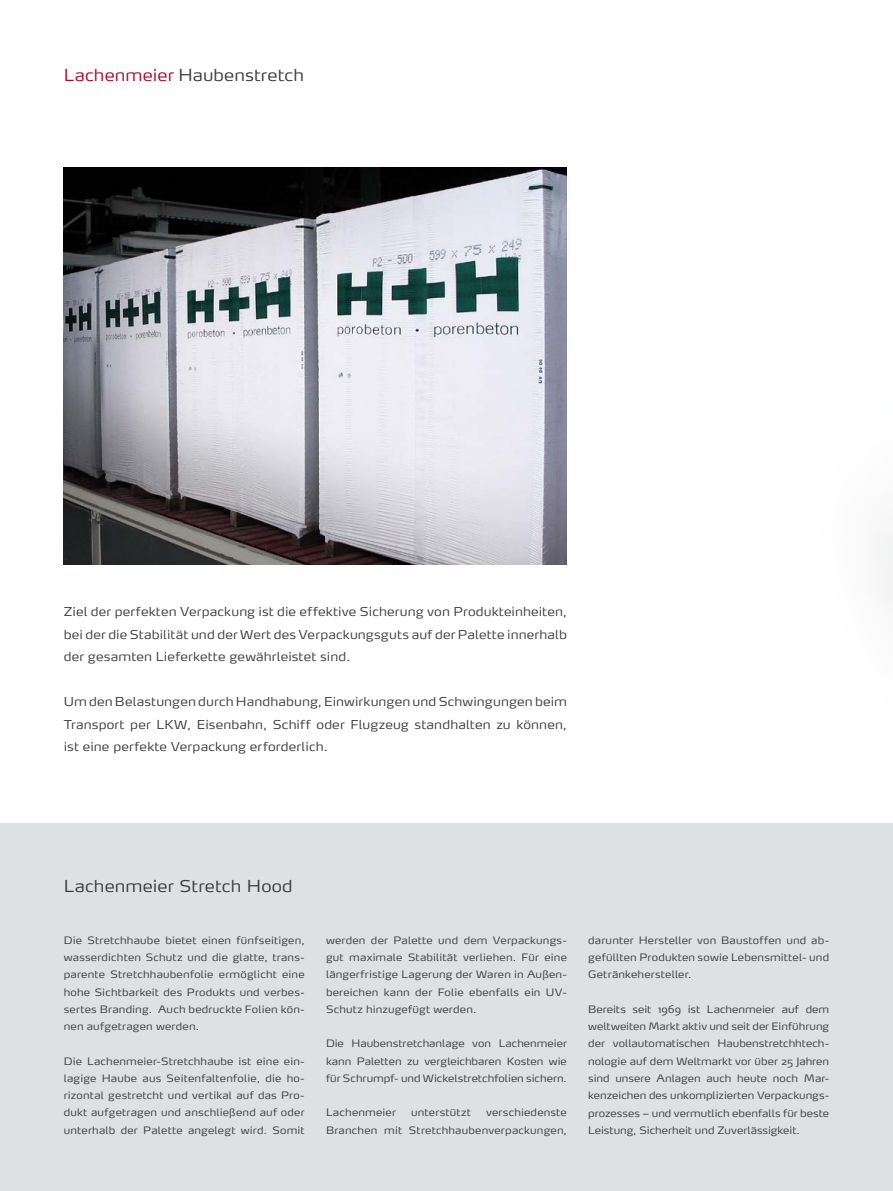
<style>
.page{position:relative;width:893px;height:1191px;background:#fff}
.page>*{position:absolute;margin:0;border:0;box-sizing:border-box;transform-origin:0 0}
.t1{font:300 16.2px "Max Pro";letter-spacing:.005em;color:#3c3c3b;scale:1.11 1}
.t2{font:300 12.15px/22.5px "Max Pro";letter-spacing:.01em;color:#3c3c3b;text-align:justify;scale:1.11 1}
.t3{font:300 10.2px/17.2px "Max Pro";letter-spacing:.015em;color:#3c3c3b;text-align:justify;scale:1.11 1}
.s1{color:#aa0a2f}
</style>
<div class="page">
<div style="left:0;top:823px;width:893px;height:368px;background:#dde1e1"></div>
<img style="left:64px;top:167px;width:503px;height:397px">
<h1 class="t1" style="left:64px;top:61px;width:218px"><span class="s1">Lachenmeier</span> Haubenstretch</h1>
<p class="t2" style="left:64px;top:599px;width:455px">Ziel der perfekten Verpackung ist die effektive Sicherung von Produkteinheiten, bei der die Stabilität und der Wert des Verpackungsguts auf der Palette innerhalb der gesamten Lieferkette gewährleistet sind.</p>
<p class="t2" style="left:64px;top:689px;width:455px">Um den Belastungen durch Handhabung, Einwirkungen und Schwingungen beim Transport per LKW, Eisenbahn, Schiff oder Flugzeug standhalten zu können, ist eine perfekte Verpackung erforderlich.</p>
<h1 class="t1" style="left:64px;top:872px;width:208px">Lachenmeier Stretch Hood</h1>
<p class="t3" style="left:64px;top:930px;width:219px">Die Stretchhaube bietet einen fünfseitigen, wasserdichten Schutz und die glatte, trans&shy;parente Stretchhaubenfolie ermöglicht eine hohe Sichtbarkeit des Produkts und verbes&shy;sertes Branding. Auch bedruckte Folien kön&shy;nen aufgetragen werden.</p>
<p class="t3" style="left:64px;top:1051px;width:219px">Die Lachenmeier-Stretchhaube ist eine ein&shy;lagige Haube aus Seitenfaltenfolie, die ho&shy;rizontal gestretcht und vertikal auf das Pro&shy;dukt aufgetragen und anschließend auf oder unterhalb der Palette angelegt wird. Somit</p>
<p class="t3" style="left:326px;top:930px;width:219px">werden der Palette und dem Verpackungs&shy;gut maximale Stabilität verliehen. Für eine längerfristige Lagerung der Waren in Außen&shy;bereichen kann der Folie ebenfalls ein UV-Schutz hinzugefügt werden.</p>
<p class="t3" style="left:326px;top:1034px;width:219px">Die Haubenstretchanlage von Lachenmeier kann Paletten zu vergleichbaren Kosten wie für Schrumpf- und Wickelstretchfolien sichern.</p>
<p class="t3" style="left:326px;top:1103px;width:65px">Lachenmeier</p>
<p class="t3" style="left:411px;top:1103px;width:55px">unterstützt</p>
<p class="t3" style="left:326px;top:1103px;width:219px;text-align:right">verschiedenste<br>Branchen mit Stretchhaubenverpackungen,</p>
<p class="t3" style="left:588px;top:930px;width:219px">darunter Hersteller von Baustoffen und ab&shy;gefüllten Produkten sowie Lebensmittel- und Getränkehersteller.</p>
<p class="t3" style="left:588px;top:999px;width:219px">Bereits seit 1969 ist Lachenmeier auf dem weltweiten Markt aktiv und seit der Einführung der vollautomatischen Haubenstretchhtech&shy;nologie auf dem Weltmarkt vor über 25 Jahren sind unsere Anlagen auch heute noch Mar&shy;kenzeichen des unkomplizierten Verpackungs&shy;prozesses – und vermutlich ebenfalls für beste Leistung, Sicherheit und Zuverlässigkeit.</p>
</div>
